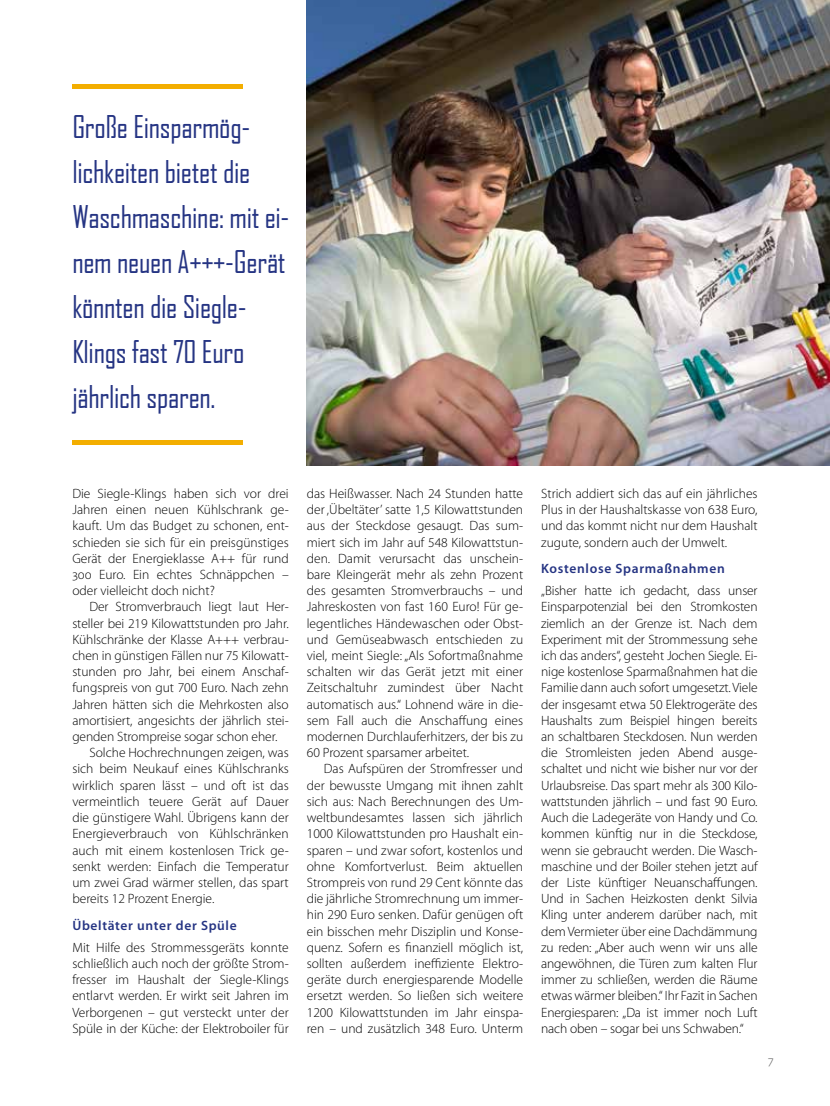
<style>
.page{position:relative;width:830px;height:1106px;background:#fff}
.page>*{position:absolute;margin:0;border:0;box-sizing:border-box;transform-origin:0 0}
.t1{font:30px/45px "Agency FB";letter-spacing:-.01em;color:#253483}
.t2{font:300 13.5px/16.2px "Myriad Pro";color:#000;text-align:justify}
.t3{font:600 13.5px "Myriad Pro";letter-spacing:.05em;color:#253483}
.t4{font:300 13.5px "Myriad Pro";color:#565656}
</style>
<div class="page">
<img style="left:306px;top:0;width:523px;height:465px">
<hr style="left:72px;top:84px;width:170px;height:4px;background:#f3ae00">
<hr style="left:72px;top:440px;width:170px;height:4px;background:#f3ae00">
<h1 class="t1" style="left:72px;top:103px;width:218px">Große Einsparmög&shy;lichkeiten bietet die<br>Waschmaschine: mit ei&shy;nem neuen A+++-Gerät könnten die Siegle-<br>Klings fast 70 Euro jährlich sparen.</h1>
<p class="t2" style="left:72px;top:485px;width:218px">Die Siegle-Klings haben sich vor drei Jahren einen neuen Kühlschrank ge&shy;kauft. Um das Budget zu schonen, ent&shy;schieden sie sich für ein preisgünstiges Gerät der Energieklasse A++ für rund 300 Euro. Ein echtes Schnäppchen – oder vielleicht doch nicht?</p>
<p class="t2" style="left:89px;top:598px;width:201px">Der Stromverbrauch liegt laut Her-</p>
<p class="t2" style="left:72px;top:615px;width:218px">steller bei 219 Kilowattstunden pro Jahr.</p>
<p class="t2" style="left:72px;top:631px;width:218px">Kühlschränke der Klasse A+++ verbrau-</p>
<p class="t2" style="left:72px;top:647px;width:218px">chen in günstigen Fällen nur 75 Kilowatt-</p>
<p class="t2" style="left:72px;top:663px;width:218px">stunden pro Jahr, bei einem Anschaf-</p>
<p class="t2" style="left:72px;top:679px;width:218px">fungspreis von gut 700 Euro. Nach zehn</p>
<p class="t2" style="left:72px;top:696px;width:218px">Jahren hätten sich die Mehrkosten also</p>
<p class="t2" style="left:72px;top:712px;width:218px">amortisiert, angesichts der jährlich stei-</p>
<p class="t2" style="left:72px;top:728px;width:206px">genden Strompreise sogar schon eher.</p>
<p class="t2" style="left:89px;top:744px;width:201px">Solche Hochrechnungen zeigen, was</p>
<p class="t2" style="left:72px;top:760px;width:218px">sich beim Neukauf eines Kühlschranks</p>
<p class="t2" style="left:72px;top:777px;width:218px">wirklich sparen lässt – und oft ist das</p>
<p class="t2" style="left:72px;top:793px;width:218px">vermeintlich teuere Gerät auf Dauer</p>
<p class="t2" style="left:72px;top:809px;width:218px">die günstigere Wahl. Übrigens kann der</p>
<p class="t2" style="left:72px;top:825px;width:218px">Energieverbrauch von Kühlschränken</p>
<p class="t2" style="left:72px;top:841px;width:218px">auch mit einem kostenlosen Trick ge-</p>
<p class="t2" style="left:72px;top:858px;width:218px">senkt werden: Einfach die Temperatur</p>
<p class="t2" style="left:72px;top:874px;width:218px">um zwei Grad wärmer stellen, das spart</p>
<p class="t2" style="left:72px;top:890px;width:143px">bereits 12 Prozent Energie.</p>
<p class="t3" style="left:72px;top:916px;width:166px">Übeltäter unter der Spüle</p>
<p class="t2" style="left:72px;top:939px;width:218px">Mit Hilfe des Strommessgeräts konnte schließlich auch noch der größte Strom&shy;fresser im Haushalt der Siegle-Klings entlarvt werden. Er wirkt seit Jahren im Verborgenen – gut versteckt unter der Spüle in der Küche: der Elektroboiler für</p>
<p class="t2" style="left:306px;top:485px;width:218px">das Heißwasser. Nach 24 Stunden hatte der ‚Übeltäter’ satte 1,5 Kilowattstunden aus der Steckdose gesaugt. Das sum&shy;miert sich im Jahr auf 548 Kilowattstun&shy;den. Damit verursacht das unschein&shy;bare Kleingerät mehr als zehn Prozent des gesamten Stromverbrauchs – und Jahreskosten von fast 160 Euro! Für ge&shy;legentliches Händewaschen oder Obst&shy;und Gemüseabwasch entschieden zu viel, meint Siegle: „Als Sofortmaßnahme schalten wir das Gerät jetzt mit einer Zeitschaltuhr zumindest über Nacht automatisch aus.“ Lohnend wäre in die&shy;sem Fall auch die Anschaffung eines modernen Durchlauferhitzers, der bis zu 60 Prozent sparsamer arbeitet.</p>
<p class="t2" style="left:306px;top:760px;width:218px;text-indent:17px">Das Aufspüren der Stromfresser und der bewusste Umgang mit ihnen zahlt sich aus: Nach Berechnungen des Um&shy;weltbundesamtes lassen sich jährlich 1000 Kilowattstunden pro Haushalt ein&shy;sparen – und zwar sofort, kostenlos und ohne Komfortverlust. Beim aktuellen Strompreis von rund 29 Cent könnte das die jährliche Stromrechnung um immer&shy;hin 290 Euro senken. Dafür genügen oft ein bisschen mehr Disziplin und Konse&shy;quenz. Sofern es finanziell möglich ist, sollten außerdem ineffiziente Elektro&shy;geräte durch energiesparende Modelle ersetzt werden. So ließen sich weitere 1200 Kilowattstunden im Jahr einspa&shy;ren – und zusätzlich 348 Euro. Unterm</p>
<p class="t2" style="left:541px;top:485px;width:218px">Strich addiert sich das auf ein jährliches Plus in der Haushaltskasse von 638 Euro, und das kommt nicht nur dem Haushalt zugute, sondern auch der Umwelt.</p>
<p class="t3" style="left:541px;top:560px;width:185px">Kostenlose Sparmaßnahmen</p>
<p class="t2" style="left:541px;top:582px;width:218px">„Bisher hatte ich gedacht, dass unser Einsparpotenzial bei den Stromkosten ziemlich an der Grenze ist. Nach dem Experiment mit der Strommessung sehe ich das anders“, gesteht Jochen Siegle. Ei&shy;nige kostenlose Sparmaßnahmen hat die Familie dann auch sofort umgesetzt. Viele der insgesamt etwa 50 Elektrogeräte des Haushalts zum Beispiel hingen bereits an schaltbaren Steckdosen. Nun werden die Stromleisten jeden Abend ausge&shy;schaltet und nicht wie bisher nur vor der Urlaubsreise. Das spart mehr als 300 Kilo&shy;wattstunden jährlich – und fast 90 Euro.<br>Auch die Ladegeräte von Handy und Co. kommen künftig nur in die Steckdose, wenn sie gebraucht werden. Die Wasch&shy;maschine und der Boiler stehen jetzt auf der Liste künftiger Neuanschaffungen.<br>Und in Sachen Heizkosten denkt Silvia Kling unter anderem darüber nach, mit dem Vermieter über eine Dachdämmung zu reden: „Aber auch wenn wir uns alle angewöhnen, die Türen zum kalten Flur immer zu schließen, werden die Räume etwas wärmer bleiben.“ Ihr Fazit in Sachen Energiesparen: „Da ist immer noch Luft nach oben – sogar bei uns Schwaben.“</p>
<p class="t4" style="left:767px;top:1052px;width:7px">7</p>
</div>
